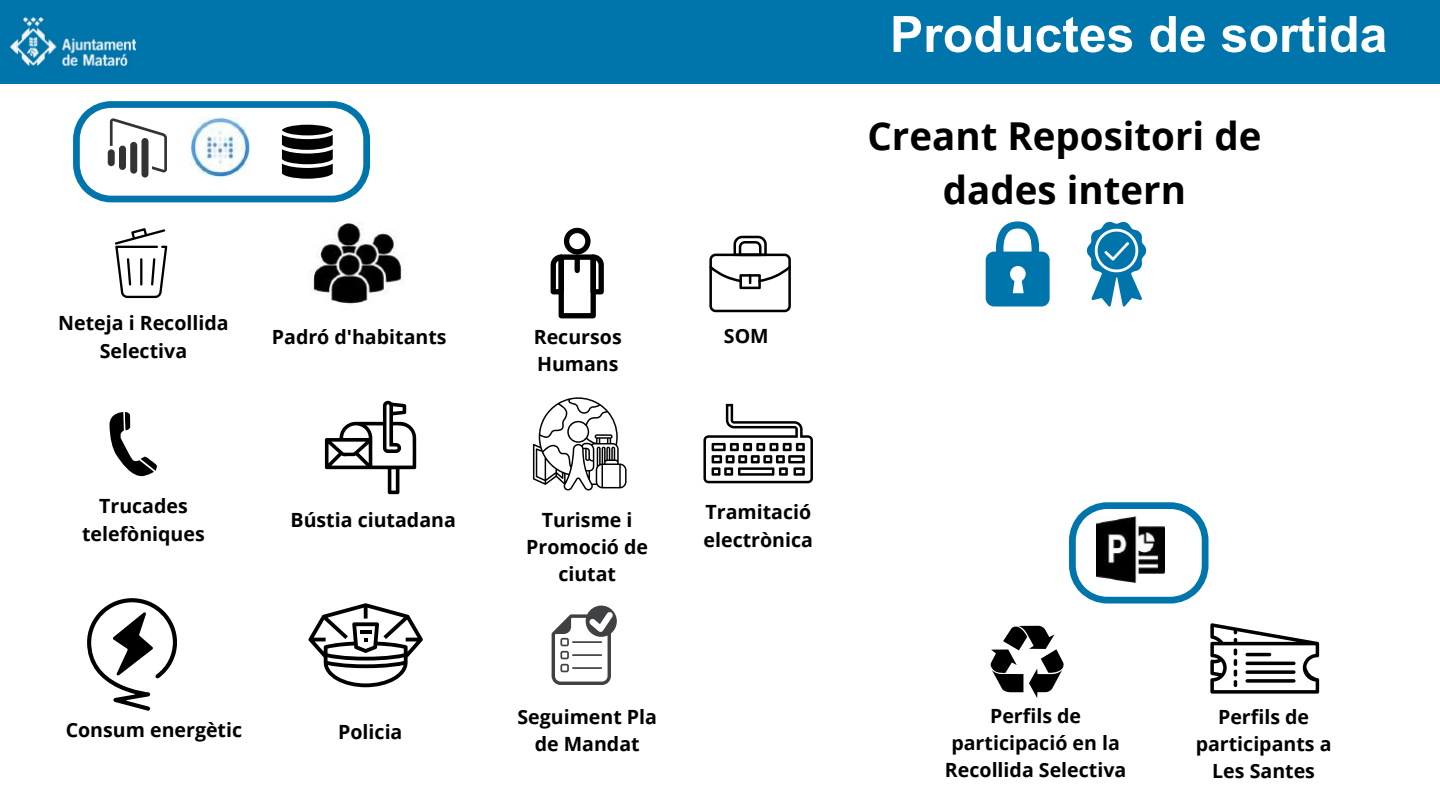
<style>
.page{position:relative;width:1440px;height:810px;background:#fff}
.page>*{position:absolute;margin:0;border:0;box-sizing:border-box;transform-origin:0 0}
.t1{font:700 50px "Arial MT Pro";color:#fff}
.t2{font:700 38.5px/53.6px "Open Sans";color:#000;text-align:center}
.t3{font:700 19.6px/27.3px "Open Sans";color:#000;text-align:center}
</style>
<div class="page">
<div style="left:0;top:0;width:1440px;height:84px;background:#0075ab"></div>
<img style="left:10px;top:15px;width:126px;height:56px">
<svg style="left:115px;top:228px;width:52px;height:70px"></svg>
<svg style="left:109px;top:412px;width:48px;height:65px"></svg>
<img style="left:310px;top:222px;width:93px;height:82px">
<svg style="left:325px;top:401px;width:91px;height:93px"></svg>
<svg style="left:533px;top:397px;width:94px;height:94px"></svg>
<svg style="left:986px;top:221px;width:64px;height:86px"></svg>
<svg style="left:1087px;top:222px;width:59px;height:85px"></svg>
<div style="left:559px;top:254px;width:37px;height:64px;border:5px solid #000"></div>
<svg style="left:551px;top:228px;width:53px;height:69px"></svg>
<svg style="left:87px;top:598px;width:90px;height:113px"></svg>
<svg style="left:703px;top:404px;width:110px;height:79px"></svg>
<svg style="left:709px;top:236px;width:82px;height:76px"></svg>
<svg style="left:308px;top:603px;width:115px;height:84px"></svg>
<svg style="left:552px;top:606px;width:65px;height:79px"></svg>
<svg style="left:990px;top:625px;width:74px;height:73px"></svg>
<svg style="left:1069px;top:502px;width:140px;height:102px"></svg>
<img style="left:1097px;top:517px;width:68px;height:65px">
<svg style="left:1210px;top:623px;width:109px;height:71px"></svg>
<svg style="left:73px;top:101px;width:297px;height:101px"></svg>
<p class="t3" style="left:58px;top:309px;width:172px">Neteja i Recollida<br>Selectiva</p>
<p class="t3" style="left:272px;top:323px;width:176px">Padró d'habitants</p>
<p class="t3" style="left:534px;top:323px;width:89px;text-align:left">Recursos<br>Humans</p>
<p class="t3" style="left:724px;top:321px;width:46px">SOM</p>
<h1 class="t1" style="left:890px;top:16px;width:499px">Productes de sortida</h1>
<h2 class="t2" style="left:867px;top:109px;width:395px">Creant Repositori de dades intern</h2>
<p class="t3" style="left:82px;top:492px;width:124px">Trucades telefòniques</p>
<p class="t3" style="left:66px;top:716px;width:178px">Consum energètic</p>
<p class="t3" style="left:291px;top:506px;width:167px">Bústia ciutadana</p>
<p class="t3" style="left:526px;top:505px;width:123px">Turisme i<br>Promoció de ciutat</p>
<p class="t3" style="left:704px;top:498px;width:111px;text-align:left">Tramitació electrònica</p>
<p class="t3" style="left:338px;top:718px;width:66px">Policia</p>
<p class="t3" style="left:517px;top:703px;width:141px">Seguiment Pla de Mandat</p>
<p class="t3" style="left:945px;top:701px;width:183px">Perfils de participació en la<br>Recollida Selectiva</p>
<p class="t3" style="left:1196px;top:703px;width:137px">Perfils de participants a<br>Les Santes</p>
</div>
